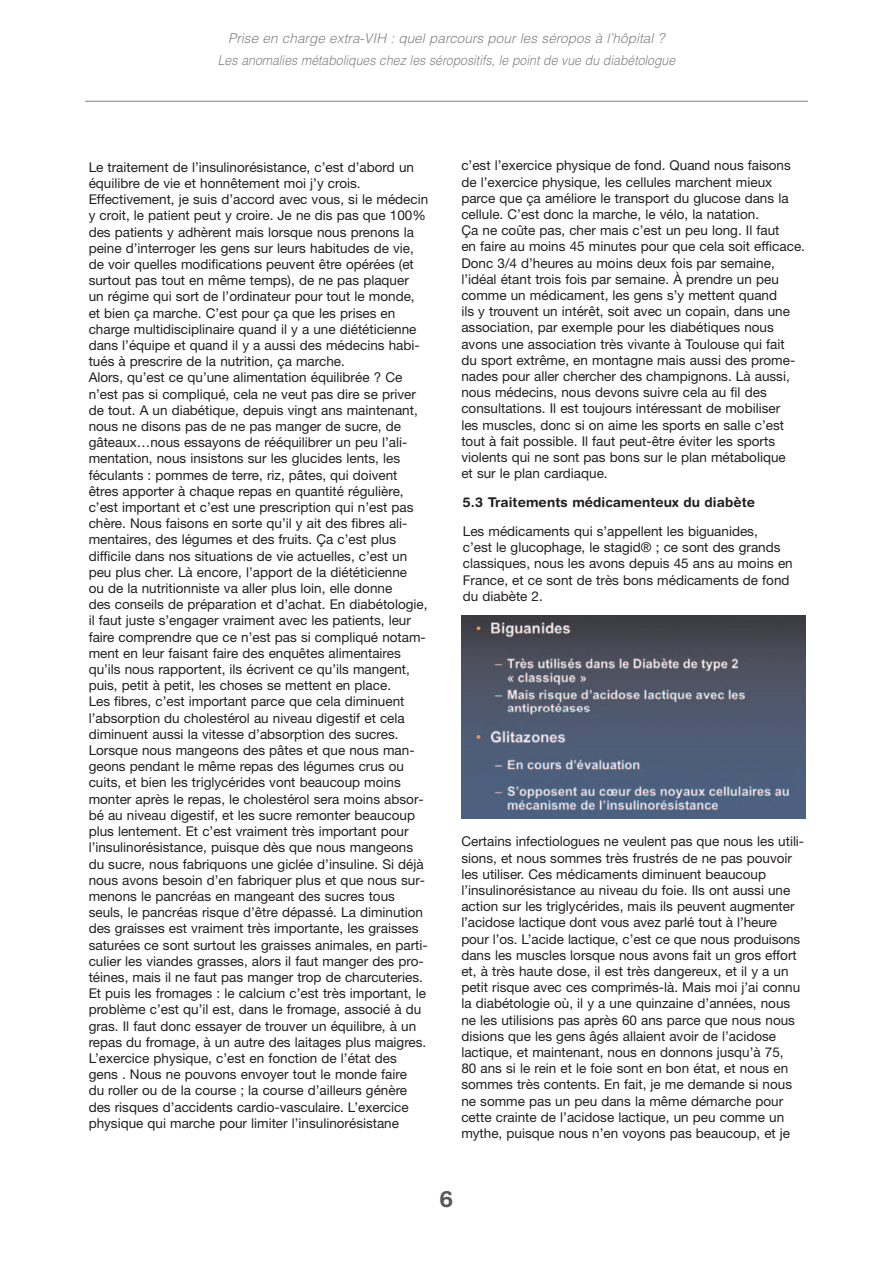
<style>
.page{position:relative;width:893px;height:1263px;background:#fff}
.page>*{position:absolute;margin:0;border:0;box-sizing:border-box;transform-origin:0 0}
.t1{font:700 22.5px "Helvetica Rounded";color:#57585a}
.t2{font:13.5px/16.2px "Helvetica Neue";color:#231f20}
.t3{font:italic 300 13.5px/22.5px "Helvetica";color:#808285;text-align:center}
.t4{font:700 13.5px "Helvetica Rounded";letter-spacing:.005em;color:#231f20}
</style>
<div class="page">
<hr style="left:85px;top:101px;width:723px;height:1px;background:#808285">
<img style="left:461px;top:616px;width:345px;height:203px">
<p class="t3" style="left:218px;top:28px;width:459px">Prise en charge extra-VIH : quel parcours pour les séropos à l’hôpital ?<br>Les anomalies métaboliques chez les séropositifs, le point de vue du diabétologue</p>
<p class="t2" style="left:89px;top:160px;width:341px">Le traitement de l’insulinorésistance, c’est d’abord un équilibre de vie et honnêtement moi j’y crois.<br>Effectivement, je suis d’accord avec vous, si le médecin y croit, le patient peut y croire. Je ne dis pas que 100% des patients y adhèrent mais lorsque nous prenons la peine d’interroger les gens sur leurs habitudes de vie, de voir quelles modifications peuvent être opérées (et surtout pas tout en même temps), de ne pas plaquer<br>un régime qui sort de l’ordinateur pour tout le monde, et bien ça marche. C’est pour ça que les prises en charge multidisciplinaire quand il y a une diététicienne dans l’équipe et quand il y a aussi des médecins habi&shy;tués à prescrire de la nutrition, ça marche.<br>Alors, qu’est ce qu’une alimentation équilibrée ? Ce n’est pas si compliqué, cela ne veut pas dire se priver de tout. A un diabétique, depuis vingt ans maintenant, nous ne disons pas de ne pas manger de sucre, de gâteaux…nous essayons de rééquilibrer un peu l’ali&shy;mentation, nous insistons sur les glucides lents, les féculants : pommes de terre, riz, pâtes, qui doivent êtres apporter à chaque repas en quantité régulière, c’est important et c’est une prescription qui n’est pas chère. Nous faisons en sorte qu’il y ait des fibres ali&shy;mentaires, des légumes et des fruits. Ça c’est plus difficile dans nos situations de vie actuelles, c’est un peu plus cher. Là encore, l’apport de la diététicienne<br>ou de la nutritionniste va aller plus loin, elle donne<br>des conseils de préparation et d’achat. En diabétologie, il faut juste s’engager vraiment avec les patients, leur faire comprendre que ce n’est pas si compliqué notam&shy;ment en leur faisant faire des enquêtes alimentaires qu’ils nous rapportent, ils écrivent ce qu’ils mangent, puis, petit à petit, les choses se mettent en place.<br>Les fibres, c’est important parce que cela diminuent l’absorption du cholestérol au niveau digestif et cela diminuent aussi la vitesse d’absorption des sucres.<br>Lorsque nous mangeons des pâtes et que nous man&shy;geons pendant le même repas des légumes crus ou cuits, et bien les triglycérides vont beaucoup moins monter après le repas, le cholestérol sera moins absor&shy;bé au niveau digestif, et les sucre remonter beaucoup plus lentement. Et c’est vraiment très important pour l’insulinorésistance, puisque dès que nous mangeons du sucre, nous fabriquons une giclée d’insuline. Si déjà nous avons besoin d’en fabriquer plus et que nous sur&shy;menons le pancréas en mangeant des sucres tous seuls, le pancréas risque d’être dépassé. La diminution des graisses est vraiment très importante, les graisses saturées ce sont surtout les graisses animales, en parti&shy;culier les viandes grasses, alors il faut manger des pro&shy;téines, mais il ne faut pas manger trop de charcuteries.<br>Et puis les fromages : le calcium c’est très important, le problème c’est qu’il est, dans le fromage, associé à du gras. Il faut donc essayer de trouver un équilibre, à un repas du fromage, à un autre des laitages plus maigres.<br>L’exercice physique, c’est en fonction de l’état des gens . Nous ne pouvons envoyer tout le monde faire<br>du roller ou de la course ; la course d’ailleurs génère des risques d’accidents cardio-vasculaire. L’exercice physique qui marche pour limiter l’insulinorésistane</p>
<p class="t2" style="left:461px;top:159px;width:345px">c’est l’exercice physique de fond. Quand nous faisons de l’exercice physique, les cellules marchent mieux parce que ça améliore le transport du glucose dans la cellule. C’est donc la marche, le vélo, la natation.<br>Ça ne coûte pas, cher mais c’est un peu long. Il faut<br>en faire au moins 45 minutes pour que cela soit efficace.<br>Donc 3/4 d’heures au moins deux fois par semaine, l’idéal étant trois fois par semaine. À prendre un peu comme un médicament, les gens s’y mettent quand<br>ils y trouvent un intérêt, soit avec un copain, dans une association, par exemple pour les diabétiques nous avons une association très vivante à Toulouse qui fait<br>du sport extrême, en montagne mais aussi des prome&shy;nades pour aller chercher des champignons. Là aussi, nous médecins, nous devons suivre cela au fil des consultations. Il est toujours intéressant de mobiliser<br>les muscles, donc si on aime les sports en salle c’est tout à fait possible. Il faut peut-être éviter les sports violents qui ne sont pas bons sur le plan métabolique<br>et sur le plan cardiaque.</p>
<p class="t4" style="left:463px;top:498px;width:294px">5.3 Traitements médicamenteux du diabète</p>
<p class="t2" style="left:463px;top:524px;width:331px">Les médicaments qui s’appellent les biguanides,<br>c’est le glucophage, le stagid® ; ce sont des grands classiques, nous les avons depuis 45 ans au moins en France, et ce sont de très bons médicaments de fond du diabète 2.</p>
<p class="t2" style="left:461px;top:835px;width:344px">Certains infectiologues ne veulent pas que nous les utili&shy;sions, et nous sommes très frustrés de ne pas pouvoir les utiliser. Ces médicaments diminuent beaucoup l’insulinorésistance au niveau du foie. Ils ont aussi une action sur les triglycérides, mais ils peuvent augmenter l’acidose lactique dont vous avez parlé tout à l’heure pour l’os. L’acide lactique, c’est ce que nous produisons dans les muscles lorsque nous avons fait un gros effort et, à très haute dose, il est très dangereux, et il y a un petit risque avec ces comprimés-là. Mais moi j’ai connu la diabétologie où, il y a une quinzaine d’années, nous ne les utilisions pas après 60 ans parce que nous nous disions que les gens âgés allaient avoir de l’acidose lactique, et maintenant, nous en donnons jusqu’à 75,<br>80 ans si le rein et le foie sont en bon état, et nous en sommes très contents. En fait, je me demande si nous ne somme pas un peu dans la même démarche pour cette crainte de l’acidose lactique, un peu comme un mythe, puisque nous n’en voyons pas beaucoup, et je</p>
<h1 class="t1" style="left:440px;top:1190px;width:15px">6</h1>
</div>
